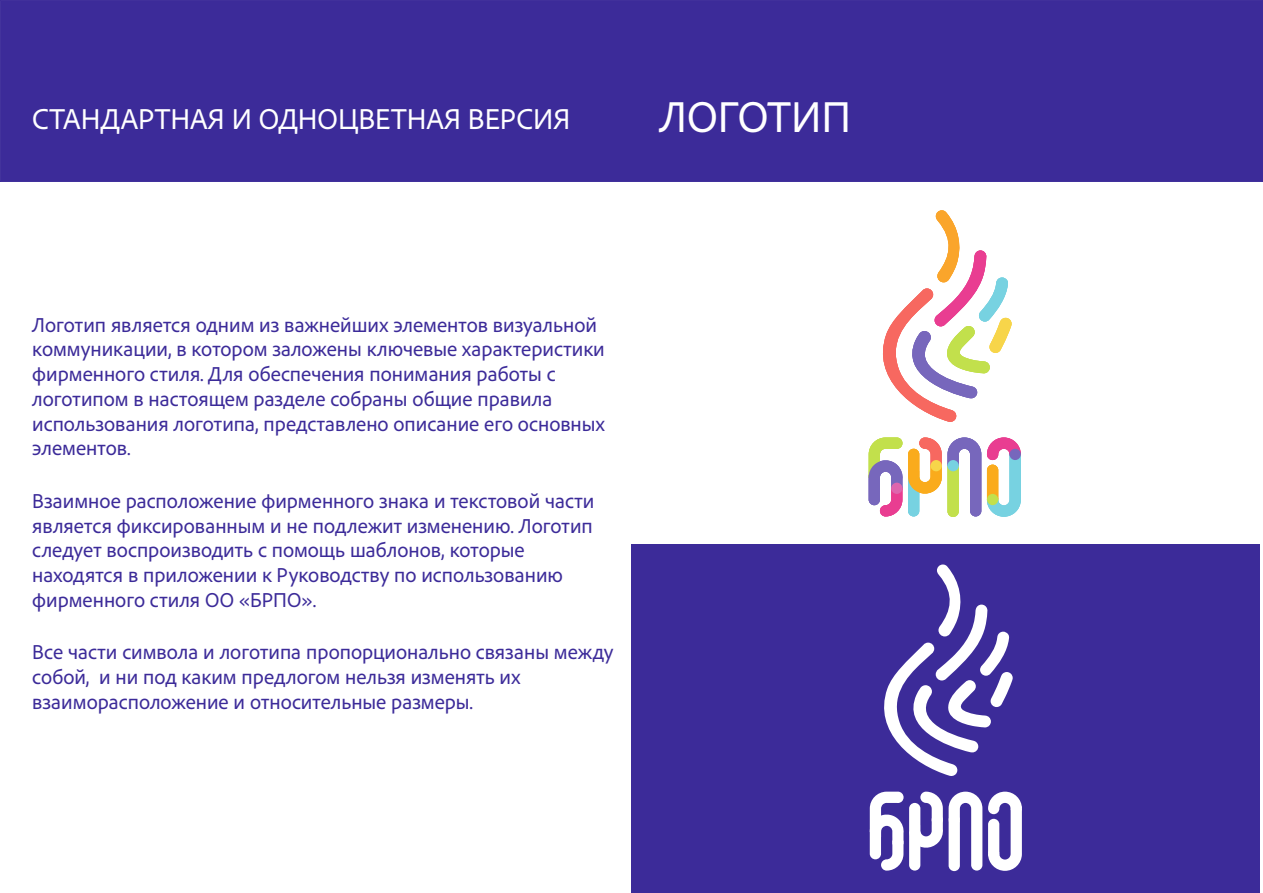
<style>
.page{position:relative;width:1263px;height:893px;background:#fff}
.page>*{position:absolute;margin:0;border:0;box-sizing:border-box;transform-origin:0 0}
.t1{font:45px "Adobe Clean";color:#fff}
.t2{font:30px "Adobe Clean";color:#fff}
.t3{font:21px/24.8px "Adobe Clean";color:#3c2b99}
</style>
<div class="page">
<div style="left:0;top:0;width:1263px;height:182px;background:#3c2b99"></div>
<div style="left:631px;top:544px;width:629px;height:349px;background:#3c2b99"></div>
<svg style="left:884px;top:564px;width:129px;height:212px"></svg>
<svg style="left:988px;top:792px;width:34px;height:79px"></svg>
<div style="left:1011px;top:803px;width:11px;height:11px;background:#fff;border-radius:50%"></div>
<div style="left:988px;top:848px;width:11px;height:11px;background:#fff;border-radius:50%"></div>
<svg style="left:870px;top:792px;width:112px;height:79px"></svg>
<div style="left:932px;top:814px;width:11px;height:11px;background:#fff;border-radius:50%"></div>
<div style="left:892px;top:837px;width:11px;height:11px;background:#fff;border-radius:50%"></div>
<svg style="left:883px;top:210px;width:128px;height:212px"></svg>
<svg style="left:987px;top:437px;width:34px;height:80px"></svg>
<div style="left:1009px;top:449px;width:12px;height:11px;background:#7767bc;border-radius:50%"></div>
<div style="left:987px;top:494px;width:11px;height:11px;background:#c2e04c;border-radius:50%"></div>
<svg style="left:869px;top:437px;width:112px;height:80px"></svg>
<div style="left:930px;top:460px;width:12px;height:11px;background:#f7d54a;border-radius:50%"></div>
<div style="left:891px;top:483px;width:11px;height:11px;background:#de65ad;border-radius:50%"></div>
<h2 class="t2" style="left:32px;top:108px;width:540px">СТАНДАРТНАЯ И ОДНОЦВЕТНАЯ ВЕРСИЯ</h2>
<h1 class="t1" style="left:659px;top:100px;width:193px">ЛОГОТИП</h1>
<p class="t3" style="left:32px;top:314px;width:574px">Логотип является одним из важнейших элементов визуальной коммуникации, в котором заложены ключевые характеристики фирменного стиля. Для обеспечения понимания работы с логотипом в настоящем разделе собраны общие правила использования логотипа, представлено описание его основных элементов.</p>
<p class="t3" style="left:32px;top:491px;width:564px">Взаимное расположение фирменного знака и текстовой части является фиксированным и не подлежит изменению. Логотип следует воспроизводить с помощь шаблонов, которые находятся в приложении к Руководству по использованию фирменного стиля ОО «БРПО».</p>
<p class="t3" style="left:32px;top:642px;width:583px">Все части символа и логотипа пропорционально связаны между собой, и ни под каким предлогом нельзя изменять их взаиморасположение и относительные размеры.</p>
</div>
